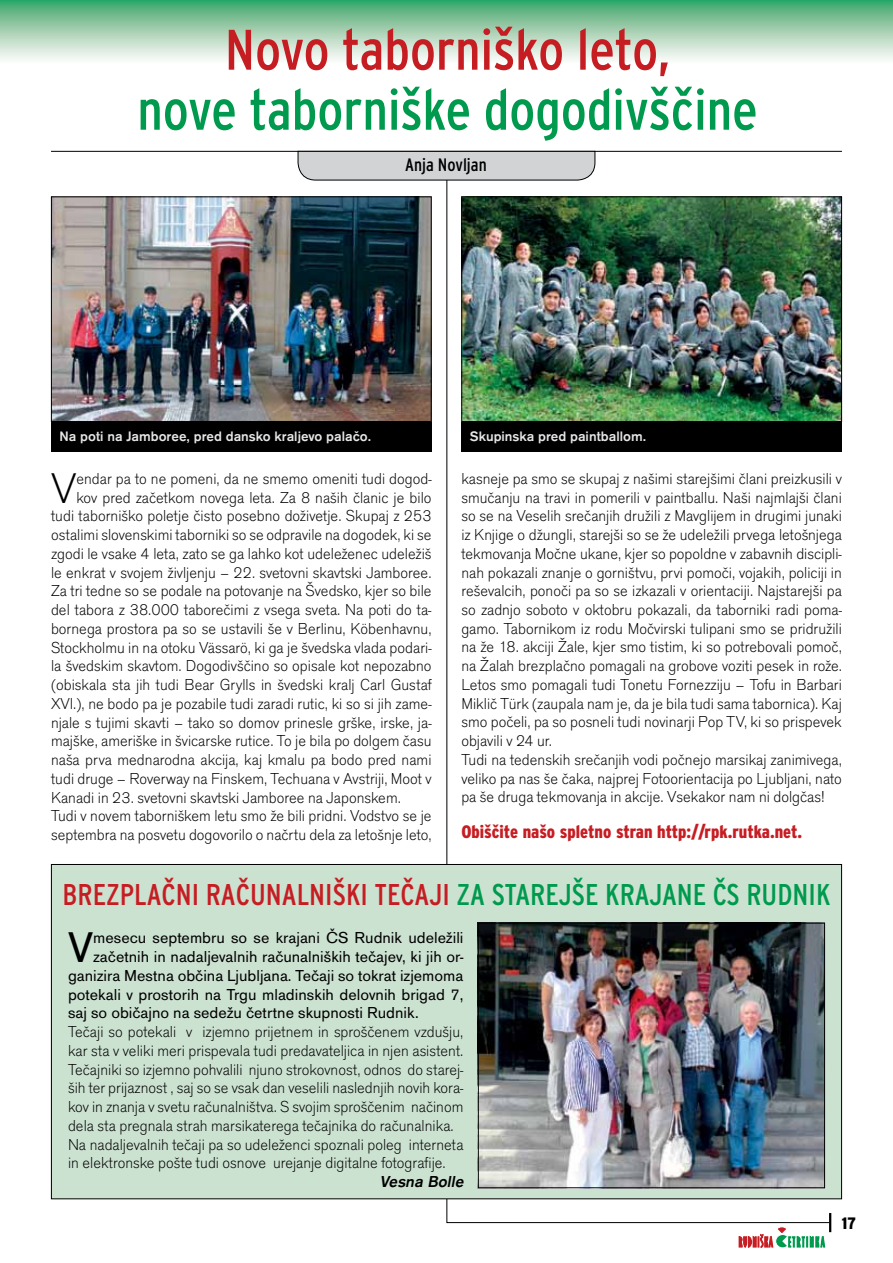
<style>
.page{position:relative;width:893px;height:1263px;background:#fff}
.page>*{position:absolute;margin:0;border:0;box-sizing:border-box;transform-origin:0 0}
.t1{font:57px "Interstate Cond";color:#009a4e}
.t2{font:57px "Interstate Cond";color:#c61d23}
.t3{font:44.55px "Accius TEE Ligh";color:#000}
.t4{font:44.55px "Accius TEE";color:#000}
.t5{font:30px "Interstate Cond";color:#c61d23}
.t6{font:30px "Interstate Cond";color:#009a4e}
.t7{font:900 18px "Interstate Cond";color:#c61d23}
.t8{font:18px "Interstate Cond";color:#000}
.t9{font:16.5px/18.8px "Accius TEE Ligh";color:#000}
.t10{font:16.5px "Accius TEE";color:#000}
.t11{font:italic 500 16.5px "Accius TEE";color:#000}
.t12{font:900 16.5px "Interstate Cond";color:#000}
.t13{font:500 14.25px "Accius TEE";color:#e6e7e8}
.s1{color:#009a4e}
</style>
<div class="page">
<svg style="left:0;top:0;width:893px;height:59px;background:#9cceae"></svg>
<svg style="left:739px;top:1213px;width:92px;height:35px"></svg>
<svg style="left:446px;top:181px;width:384px;height:1042px"></svg>
<hr style="left:51px;top:151px;width:791px;height:1px;background:#000">
<svg style="left:297px;top:151px;width:299px;height:30px;background:#c4c6c6"></svg>
<div style="left:51px;top:864px;width:791px;height:335px;background:#cce2d1"></div>
<img style="left:480px;top:925px;width:343px;height:261px">
<div style="left:478px;top:923px;width:347px;height:265px;border:1px solid #000"></div>
<img style="left:53px;top:198px;width:377px;height:222px">
<div style="left:51px;top:196px;width:381px;height:226px;border:1px solid #000"></div>
<img style="left:463px;top:198px;width:377px;height:222px">
<div style="left:461px;top:196px;width:381px;height:226px;border:1px solid #000"></div>
<div style="left:51px;top:422px;width:381px;height:30px;background:#000"></div>
<div style="left:461px;top:422px;width:381px;height:30px;background:#000"></div>
<h1 class="t2" style="left:225px;top:18px;width:447px">Novo taborniπko leto,</h1>
<h1 class="t1" style="left:137px;top:78px;width:622px">nove taborniπke dogodivπËine</h1>
<p class="t8" style="left:405px;top:155px;width:83px">Anja Novljan</p>
<p class="t13" style="left:60px;top:428px;width:313px">Na poti na Jamboree, pred dansko kraljevo palačo.</p>
<p class="t13" style="left:470px;top:428px;width:178px">Skupinska pred paintballom.</p>
<h2 class="t3" style="left:51px;top:463px;width:27px">V</h2>
<p class="t9" style="left:76px;top:469px;width:357px">endar pa to ne pomeni, da ne smemo omeniti tudi dogod-</p>
<p class="t9" style="left:76px;top:488px;width:357px">kov pred začetkom novega leta. Za 8 naših članic je bilo</p>
<p class="t9" style="left:51px;top:507px;width:382px">tudi taborniško poletje čisto posebno doživetje. Skupaj z 253</p>
<p class="t9" style="left:51px;top:525px;width:382px">ostalimi slovenskimi taborniki so se odpravile na dogodek, ki se</p>
<p class="t9" style="left:51px;top:544px;width:382px">zgodi le vsake 4 leta, zato se ga lahko kot udeleženec udeležiš</p>
<p class="t9" style="left:51px;top:563px;width:382px">le enkrat v svojem življenju – 22. svetovni skavtski Jamboree.</p>
<p class="t9" style="left:51px;top:582px;width:382px">Za tri tedne so se podale na potovanje na Švedsko, kjer so bile</p>
<p class="t9" style="left:51px;top:600px;width:382px">del tabora z 38.000 taborečimi z vsega sveta. Na poti do ta-</p>
<p class="t9" style="left:51px;top:619px;width:382px">bornega prostora pa so se ustavili še v Berlinu, Köbenhavnu,</p>
<p class="t9" style="left:51px;top:638px;width:382px">Stockholmu in na otoku Vässarö, ki ga je švedska vlada podari-</p>
<p class="t9" style="left:51px;top:657px;width:382px">la švedskim skavtom. Dogodivščino so opisale kot nepozabno</p>
<p class="t9" style="left:51px;top:675px;width:382px">(obiskala sta jih tudi Bear Grylls in švedski kralj Carl Gustaf</p>
<p class="t9" style="left:51px;top:694px;width:382px">XVI.), ne bodo pa je pozabile tudi zaradi rutic, ki so si jih zame-</p>
<p class="t9" style="left:51px;top:713px;width:382px">njale s tujimi skavti – tako so domov prinesle grške, irske, ja-</p>
<p class="t9" style="left:51px;top:732px;width:382px">majške, ameriške in švicarske rutice. To je bila po dolgem času</p>
<p class="t9" style="left:51px;top:750px;width:382px">naša prva mednarodna akcija, kaj kmalu pa bodo pred nami</p>
<p class="t9" style="left:51px;top:769px;width:382px">tudi druge – Roverway na Finskem, Techuana v Avstriji, Moot v</p>
<p class="t9" style="left:51px;top:788px;width:351px">Kanadi in 23. svetovni skavtski Jamboree na Japonskem.</p>
<p class="t9" style="left:51px;top:807px;width:382px">Tudi v novem taborniškem letu smo že bili pridni. Vodstvo se je</p>
<p class="t9" style="left:51px;top:825px;width:382px">septembra na posvetu dogovorilo o načrtu dela za letošnje leto,</p>
<p class="t9" style="left:461px;top:469px;width:382px">kasneje pa smo se skupaj z našimi starejšimi člani preizkusili v smučanju na travi in pomerili v paintballu. Naši najmlajši člani so se na Veselih srečanjih družili z Mavglijem in drugimi junaki iz Knjige o džungli, starejši so se že udeležili prvega letošnjega tekmovanja Močne ukane, kjer so popoldne v zabavnih discipli&shy;nah pokazali znanje o gorništvu, prvi pomoči, vojakih, policiji in reševalcih, ponoči pa so se izkazali v orientaciji. Najstarejši pa so zadnjo soboto v oktobru pokazali, da taborniki radi poma&shy;gamo. Tabornikom iz rodu Močvirski tulipani smo se pridružili na že 18. akciji Žale, kjer smo tistim, ki so potrebovali pomoč, na Žalah brezplačno pomagali na grobove voziti pesek in rože.<br>Letos smo pomagali tudi Tonetu Fornezziju – Tofu in Barbari Miklič Türk (zaupala nam je, da je bila tudi sama tabornica). Kaj smo počeli, pa so posneli tudi novinarji Pop TV, ki so prispevek objavili v 24 ur.<br>Tudi na tedenskih srečanjih vodi počnejo marsikaj zanimivega, veliko pa nas še čaka, najprej Fotoorientacija po Ljubljani, nato pa še druga tekmovanja in akcije. Vsekakor nam ni dolgčas!</p>
<p class="t7" style="left:461px;top:822px;width:342px">ObišËite našo spletno stran http://rpk.rutka.net.</p>
<h3 class="t5" style="left:63px;top:878px;width:15px">BREZ</h3>
<h3 class="t5" style="left:120px;top:878px;width:160px">PLA»NI RA»UNALNI</h3>
<h3 class="t5" style="left:333px;top:878px;width:186px">©KI TE»AJI <span class="s1">ZA STARE</span></h3>
<h3 class="t6" style="left:559px;top:878px;width:233px">J©E KRAJANE »S RUDNIK</h3>
<h2 class="t4" style="left:68px;top:923px;width:27px">V</h2>
<p class="t10" style="left:93px;top:929px;width:372px">mesecu septembru so se krajani ČS Rudnik udeležili</p>
<p class="t10" style="left:93px;top:947px;width:372px">začetnih in nadaljevalnih računalniških tečajev, ki jih or-</p>
<p class="t10" style="left:68px;top:966px;width:397px">ganizira Mestna občina Ljubljana. Tečaji so tokrat izjemoma</p>
<p class="t10" style="left:68px;top:985px;width:397px">potekali v prostorih na Trgu mladinskih delovnih brigad 7,</p>
<p class="t10" style="left:68px;top:1004px;width:352px">saj so običajno na sedežu četrtne skupnosti Rudnik.</p>
<p class="t9" style="left:68px;top:1022px;width:397px">Tečaji so potekali v izjemno prijetnem in sproščenem vzdušju, kar sta v veliki meri prispevala tudi predavateljica in njen asistent.<br>Tečajniki so izjemno pohvalili njuno strokovnost, odnos do starej&shy;ših ter prijaznost , saj so se vsak dan veselili naslednjih novih kora&shy;kov in znanja v svetu računalništva. S svojim sproščenim načinom dela sta pregnala strah marsikaterega tečajnika do računalnika.<br>Na nadaljevalnih tečaji pa so udeleženci spoznali poleg interneta in elektronske pošte tudi osnove urejanje digitalne fotografije.</p>
<p class="t11" style="left:380px;top:1172px;width:89px">Vesna Bolle</p>
<p class="t12" style="left:842px;top:1214px;width:16px">17</p>
</div>
